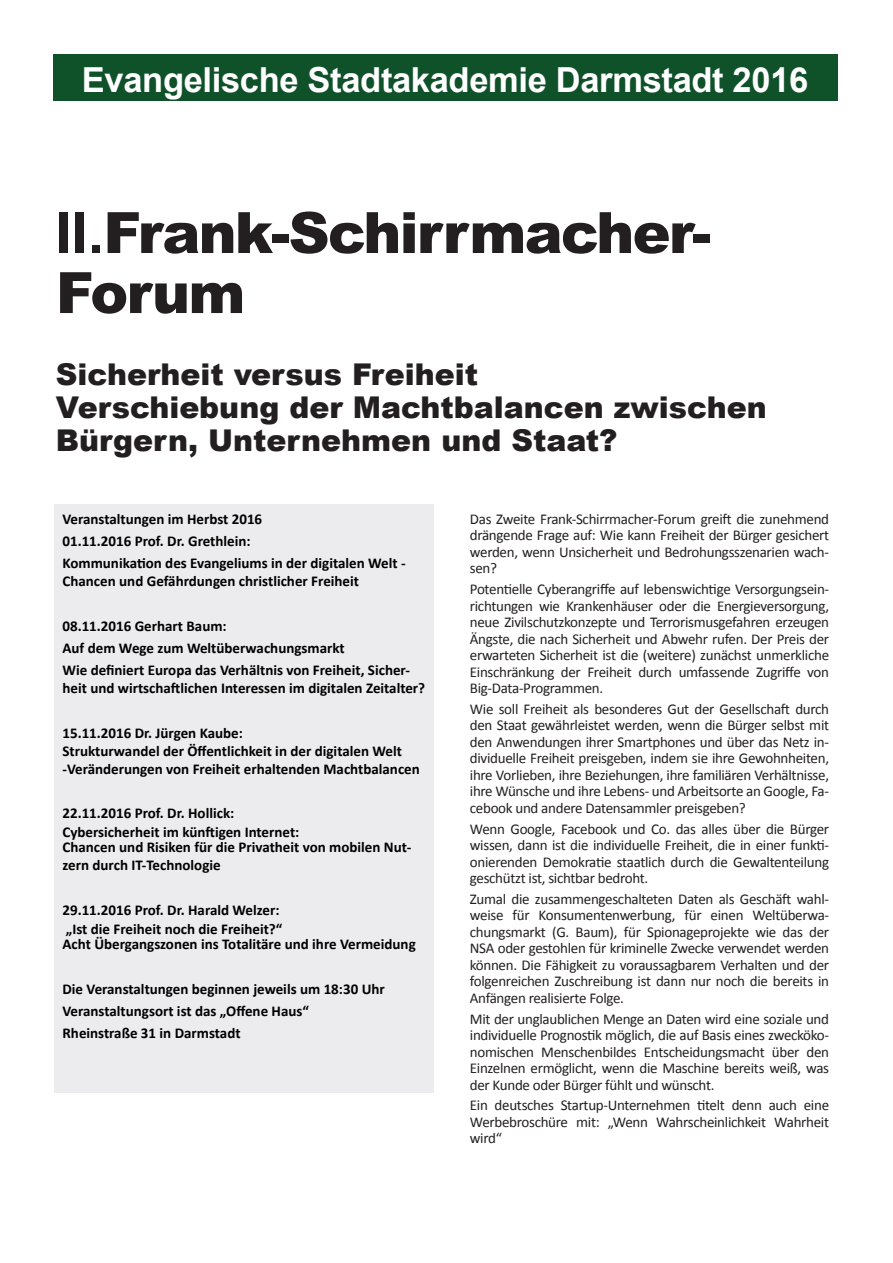
<style>
.page{position:relative;width:893px;height:1263px;background:#fff}
.page>*{position:absolute;margin:0;border:0;box-sizing:border-box;transform-origin:0 0}
.t1{font:900 57px/60px "Arial";letter-spacing:-.03em;color:#231f20}
.t2{font:700 34.5px "Arial";letter-spacing:-.01em;color:#fff}
.t3{font:900 30px/33px "Arial";color:#231f20}
.t4{font:15px/16.5px "Calibri";letter-spacing:-.02em;color:#231f20;text-align:justify}
.t5{font:700 15px/22.2px "Calibri";color:#000}
.s1{font-weight:700}
</style>
<div class="page">
<div style="left:53px;top:54px;width:785px;height:47px;background:#0f5129"></div>
<div style="left:54px;top:504px;width:380px;height:589px;background:#ececee"></div>
<h2 class="t2" style="left:82px;top:57px;width:728px">Evangelische Stadtakademie Darmstadt 2016</h2>
<h1 class="t1" style="left:56px;top:201px;width:657px"><span class="s1">II.</span>Frank-Schirrmacher-<br>Forum</h1>
<h3 class="t3" style="left:56px;top:357px;width:712px">Sicherheit versus Freiheit<br>Verschiebung der Machtbalancen zwischen<br>Bürgern, Unternehmen und Staat?</h3>
<p class="t5" style="left:63px;top:508px;width:345px">Veranstaltungen im Herbst 2016<br>01.11.2016 Prof. Dr. Grethlein:<br>Kommunikation des Evangeliums in der digitalen Welt -</p>
<p class="t5" style="left:63px;top:570px;width:298px">Chancen und Gefährdungen christlicher Freiheit</p>
<p class="t5" style="left:63px;top:615px;width:349px">08.11.2016 Gerhart Baum:<br>Auf dem Wege zum Weltüberwachungsmarkt<br>Wie definiert Europa das Verhältnis von Freiheit, Sicher-</p>
<p class="t5" style="left:63px;top:677px;width:364px">heit und wirtschaftlichen Interessen im digitalen Zeitalter?</p>
<p class="t5" style="left:63px;top:724px;width:359px;line-height:17.9px">15.11.2016 Dr. Jürgen Kaube:<br>Strukturwandel der Öffentlichkeit in der digitalen Welt -Veränderungen von Freiheit erhaltenden Machtbalancen</p>
<p class="t5" style="left:63px;top:803px;width:238px;line-height:19.2px">22.11.2016 Prof. Dr. Hollick:<br>Cybersicherheit im künftigen Internet:</p>
<p class="t5" style="left:63px;top:838px;width:350px;line-height:18px">Chancen und Risiken für die Privatheit von mobilen Nut&shy;zern durch IT-Technologie</p>
<p class="t5" style="left:63px;top:900px;width:221px;line-height:19.2px">29.11.2016 Prof. Dr. Harald Welzer: „Ist die Freiheit noch die Freiheit?“</p>
<p class="t5" style="left:63px;top:933px;width:355px">Acht Übergangszonen ins Totalitäre und ihre Vermeidung</p>
<p class="t5" style="left:63px;top:977px;width:324px">Die Veranstaltungen beginnen jeweils um 18:30 Uhr<br>Veranstaltungsort ist das „Offene Haus“<br>Rheinstraße 31 in Darmstadt</p>
<p class="t4" style="left:470px;top:511px;width:361px">Das Zweite Frank-Schirrmacher-Forum greift die zunehmend drängende Frage auf: Wie kann Freiheit der Bürger gesichert werden, wenn Unsicherheit und Bedrohungsszenarien wach&shy;sen?</p>
<p class="t4" style="left:470px;top:581px;width:361px">Potentielle Cyberangriffe auf lebenswichtige Versorgungsein&shy;richtungen wie Krankenhäuser oder die Energieversorgung, neue Zivilschutzkonzepte und Terrorismusgefahren erzeugen Ängste, die nach Sicherheit und Abwehr rufen. Der Preis der erwarteten Sicherheit ist die (weitere) zunächst unmerkliche Einschränkung der Freiheit durch umfassende Zugriffe von Big-Data-Programmen.</p>
<p class="t4" style="left:470px;top:701px;width:361px">Wie soll Freiheit als besonderes Gut der Gesellschaft durch den Staat gewährleistet werden, wenn die Bürger selbst mit den Anwendungen ihrer Smartphones und über das Netz in&shy;dividuelle Freiheit preisgeben, indem sie ihre Gewohnheiten, ihre Vorlieben, ihre Beziehungen, ihre familiären Verhältnisse, ihre Wünsche und ihre Lebens- und Arbeitsorte an Google, Fa&shy;cebook und andere Datensammler preisgeben?</p>
<p class="t4" style="left:470px;top:820px;width:361px">Wenn Google, Facebook und Co. das alles über die Bürger wissen, dann ist die individuelle Freiheit, die in einer funkti&shy;onierenden Demokratie staatlich durch die Gewaltenteilung geschützt ist, sichtbar bedroht.</p>
<p class="t4" style="left:470px;top:891px;width:361px">Zumal die zusammengeschalteten Daten als Geschäft wahl&shy;weise für Konsumentenwerbung, für einen Weltüberwa&shy;chungsmarkt (G. Baum), für Spionageprojekte wie das der NSA oder gestohlen für kriminelle Zwecke verwendet werden können. Die Fähigkeit zu voraussagbarem Verhalten und der folgenreichen Zuschreibung ist dann nur noch die bereits in Anfängen realisierte Folge.</p>
<p class="t4" style="left:470px;top:1010px;width:361px">Mit der unglaublichen Menge an Daten wird eine soziale und individuelle Prognostik möglich, die auf Basis eines zwecköko&shy;nomischen Menschenbildes Entscheidungsmacht über den Einzelnen ermöglicht, wenn die Maschine bereits weiß, was der Kunde oder Bürger fühlt und wünscht.</p>
<p class="t4" style="left:470px;top:1097px;width:361px">Ein deutsches Startup-Unternehmen titelt denn auch eine Werbebroschüre mit: „Wenn Wahrscheinlichkeit Wahrheit wird“</p>
</div>
